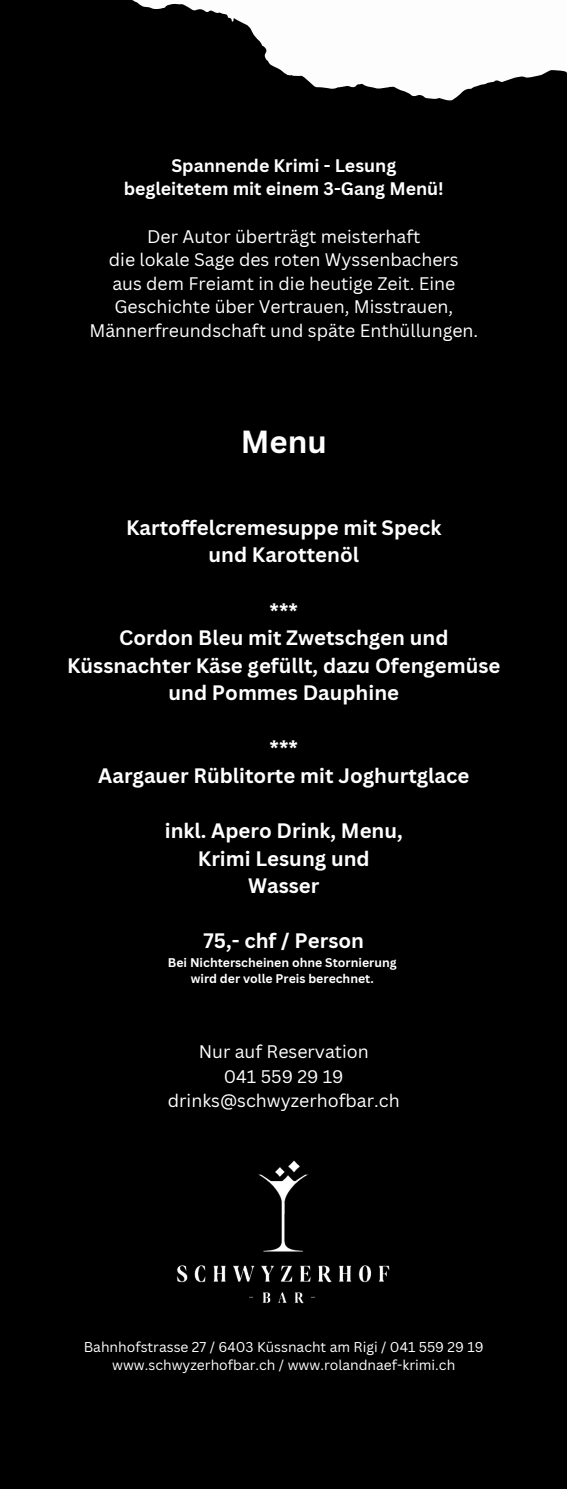
<style>
.page{position:relative;width:567px;height:1489px;background:#fff}
.page>*{position:absolute;margin:0;border:0;box-sizing:border-box;transform-origin:0 0}
.t1{font:700 31.25px "Canva Sans";color:#fff}
.t2{font:700 20.25px/27.5px "Canva Sans";color:#fff;text-align:center}
.t3{font:17.75px/23.5px "Canva Sans";color:#fff;text-align:center}
.t4{font:700 17.75px/23.5px "Canva Sans";color:#fff;text-align:center}
.t5{font:13.75px/18.5px "Canva Sans";color:#fff;text-align:center}
.t6{font:700 12.25px "Canva Sans";color:#fff}
</style>
<div class="page">
<img style="left:0;top:0;width:566px;height:1489px">
<div style="left:0;top:110px;width:527px;height:1379px;background:#000"></div>
<div style="left:106px;top:1127px;width:354px;height:197px;background:#000"></div>
<p class="t4" style="left:124px;top:153px;width:321px">Spannende Krimi - Lesung begleitetem mit einem 3-Gang Menü!</p>
<h5 class="t3" style="left:89px;top:224px;width:390px">Der Autor überträgt meisterhaft<br>die lokale Sage des roten Wyssenbachers<br>aus dem Freiamt in die heutige Zeit. Eine Geschichte über Vertrauen, Misstrauen, Männerfreundschaft und späte Enthüllungen.</h5>
<h4 class="t1" style="left:240px;top:420px;width:87px">Menu</h4>
<h1 class="t2" style="left:126px;top:513px;width:316px">Kartoffelcremesuppe mit Speck und Karottenöl</h1>
<h2 class="t2" style="left:119px;top:596px;width:330px">***<br>Cordon Bleu mit Zwetschgen und</h2>
<h2 class="t2" style="left:67px;top:651px;width:434px">Küssnachter Käse gefüllt, dazu Ofengemüse und Pommes Dauphine</h2>
<h2 class="t2" style="left:98px;top:734px;width:372px">***<br>Aargauer Rüblitorte mit Joghurtglace</h2>
<h2 class="t2" style="left:165px;top:816px;width:239px">inkl. Apero Drink, Menu,<br>Krimi Lesung und<br>Wasser</h2>
<h2 class="t2" style="left:203px;top:927px;width:162px">75,- chf / Person</h2>
<p class="t6" style="left:168px;top:954px;width:230px">Bei Nichterscheinen ohne Stornierung</p>
<p class="t6" style="left:191px;top:970px;width:184px">wird der volle Preis berechnet.</p>
<h3 class="t3" style="left:168px;top:1039px;width:233px;line-height:24.2px">Nur auf Reservation<br>041 559 29 19 drinks@schwyzerhofbar.ch</h3>
<h4 class="t5" style="left:84px;top:1337px;width:401px">Bahnhofstrasse 27 / 6403 Küssnacht am Rigi / 041 559 29 19 www.schwyzerhofbar.ch / www.rolandnaef-krimi.ch</h4>
</div>
